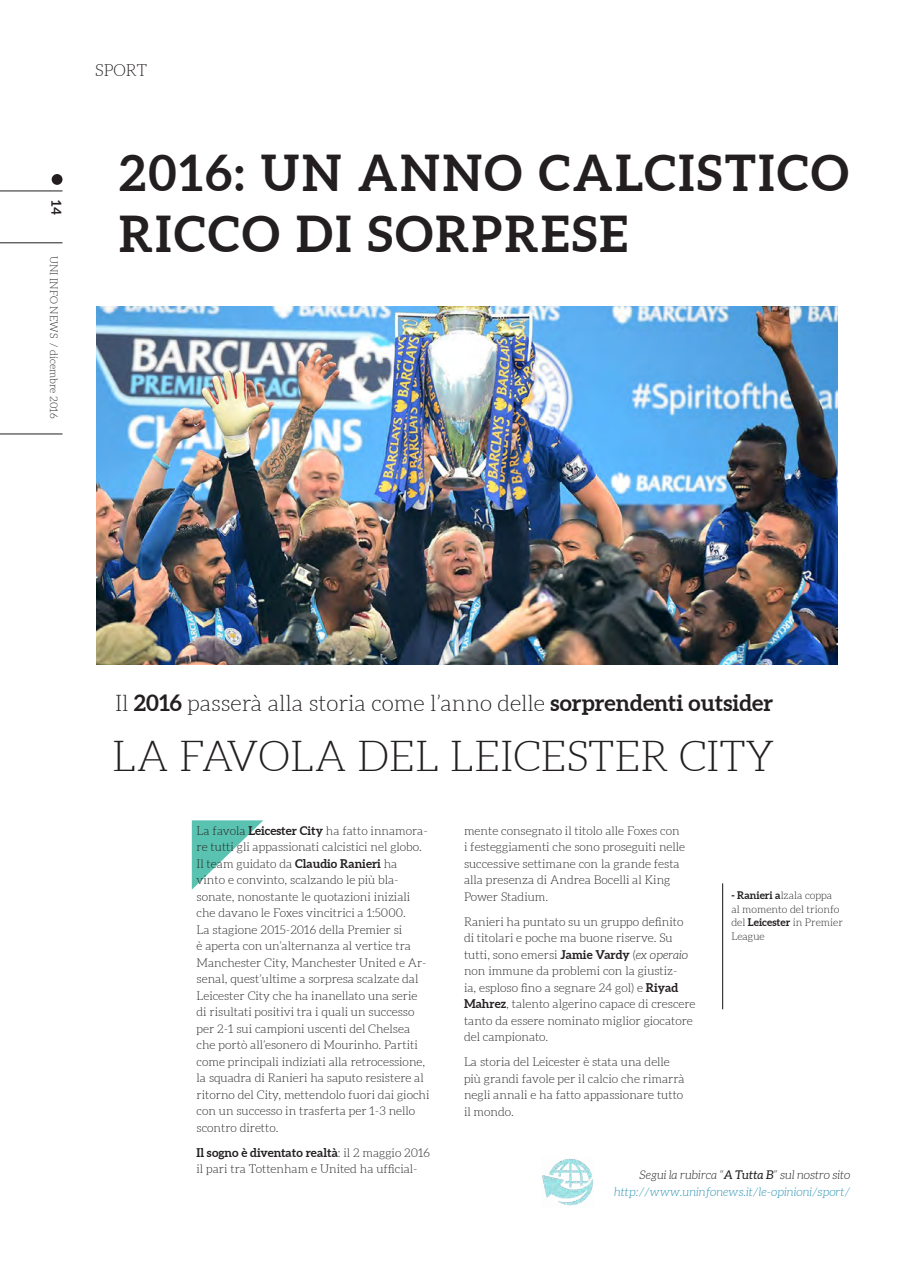
<style>
.page{position:relative;width:910px;height:1280px;background:#fff}
.page>*{position:absolute;margin:0;border:0;box-sizing:border-box;transform-origin:0 0}
.content_1{font:700 49.5px/61.5px "Aleo";letter-spacing:.05em;color:#231f20}
.big_title{font:300 42px "Aleo";color:#231f20}
.SUB_title{font:300 22.5px "Aleo";color:#231f20}
.content{font:300 16.5px "Aleo";color:#231f20}
.t1{font:700 13.5px "Aleo";color:#231f20}
.text_title{font:300 12px/16.5px "Aleo";color:#231f20}
.text_title-2{font:italic 300 12px "Aleo";color:#2c94b5}
.text_title-3{font:italic 300 12px "Aleo";color:#231f20}
.picture_title{font:300 10.5px/13.5px "Aleo";color:#231f20}
.s1{font-weight:700}
.s2{font-style:italic}
.s3{font-weight:400}
</style>
<div class="page">
<svg style="left:192px;top:820px;width:71px;height:70px"></svg>
<img style="left:97px;top:306px;width:741px;height:359px">
<img style="left:542px;top:1158px;width:51px;height:48px">
<hr style="left:0;top:243px;width:63px;height:1px;background:#231f20">
<hr style="left:0;top:191px;width:63px;height:1px;background:#231f20">
<hr style="left:0;top:434px;width:63px;height:1px;background:#231f20">
<div style="left:52px;top:174px;width:11px;height:11px;background:#231f20;border-radius:50%"></div>
<hr style="left:722px;top:883px;width:1px;height:126px;background:#231f20">
<p class="t1" style="left:64px;top:200px;width:16px;rotate:90deg">14</p>
<p class="picture_title" style="left:61px;top:256px;width:164px;rotate:90deg">UNI INFO NEWS / dicembre 2016</p>
<p class="content" style="left:95px;top:61px;width:53px">SPORT</p>
<p class="content_1" style="left:119px;top:141px;width:731px">2016: UN ANNO CALCISTICO<br>RICCO DI SORPRESE</p>
<p class="SUB_title" style="left:115px;top:691px;width:660px">Il <span class="s1">2016</span> passerà alla storia come l’anno delle <span class="s1">sorprendenti outsider</span></p>
<p class="big_title" style="left:112px;top:734px;width:664px">LA FAVOLA DEL LEICESTER CITY</p>
<p class="text_title" style="left:197px;top:822px;width:234px">La favola <span class="s1">Leicester City</span> ha fatto innamora&shy;re tutti gli appassionati calcistici nel globo.<br>Il team guidato da <span class="s1">Claudio Ranieri</span> ha<br>vinto e convinto, scalzando le più bla&shy;sonate, nonostante le quotazioni iniziali che davano le Foxes vincitrici a 1:5000.<br>La stagione 2015-2016 della Premier si<br>è aperta con un’alternanza al vertice tra Manchester City, Manchester United e Ar&shy;senal, quest’ultime a sorpresa scalzate dal Leicester City che ha inanellato una serie di risultati positivi tra i quali un successo per 2-1 sui campioni uscenti del Chelsea che portò all’esonero di Mourinho. Partiti come principali indiziati alla retrocessione, la squadra di Ranieri ha saputo resistere al ritorno del City, mettendolo fuori dai giochi con un successo in trasferta per 1-3 nello scontro diretto.</p>
<p class="text_title" style="left:197px;top:1144px;width:235px"><span class="s1">Il sogno è diventato realtà</span>: il 2 maggio 2016 il pari tra Tottenham e United ha ufficial-</p>
<p class="text_title" style="left:464px;top:822px;width:223px">mente consegnato il titolo alle Foxes con i festeggiamenti che sono proseguiti nelle successive settimane con la grande festa alla presenza di Andrea Bocelli al King Power Stadium.</p>
<p class="text_title" style="left:464px;top:913px;width:233px">Ranieri ha puntato su un gruppo definito di titolari e poche ma buone riserve. Su tutti, sono emersi <span class="s1">Jamie Vardy</span> (<span class="s2">ex operaio </span>non immune da problemi con la giustiz-<br>ia, esploso fino a segnare 24 gol) e <span class="s1">Riyad Mahrez</span>, talento algerino capace di crescere tanto da essere nominato miglior giocatore del campionato.</p>
<p class="text_title" style="left:464px;top:1054px;width:222px">La storia del Leicester è stata una delle più grandi favole per il calcio che rimarrà negli annali e ha fatto appassionare tutto il mondo.</p>
<p class="picture_title" style="left:731px;top:888px;width:113px"><span class="s1">- Ranieri a</span>lzala coppa al momento del trionfo del <span class="s1">Leicester</span> in Premier<br>League</p>
<p class="text_title-3" style="left:639px;top:1168px;width:212px">Segui la rubirca “<span class="s3">A Tutta B</span>” sul nostro sito</p>
<p class="text_title-2" style="left:614px;top:1185px;width:238px">http://www.uninfonews.it/le-opinioni/sport/</p>
</div>
